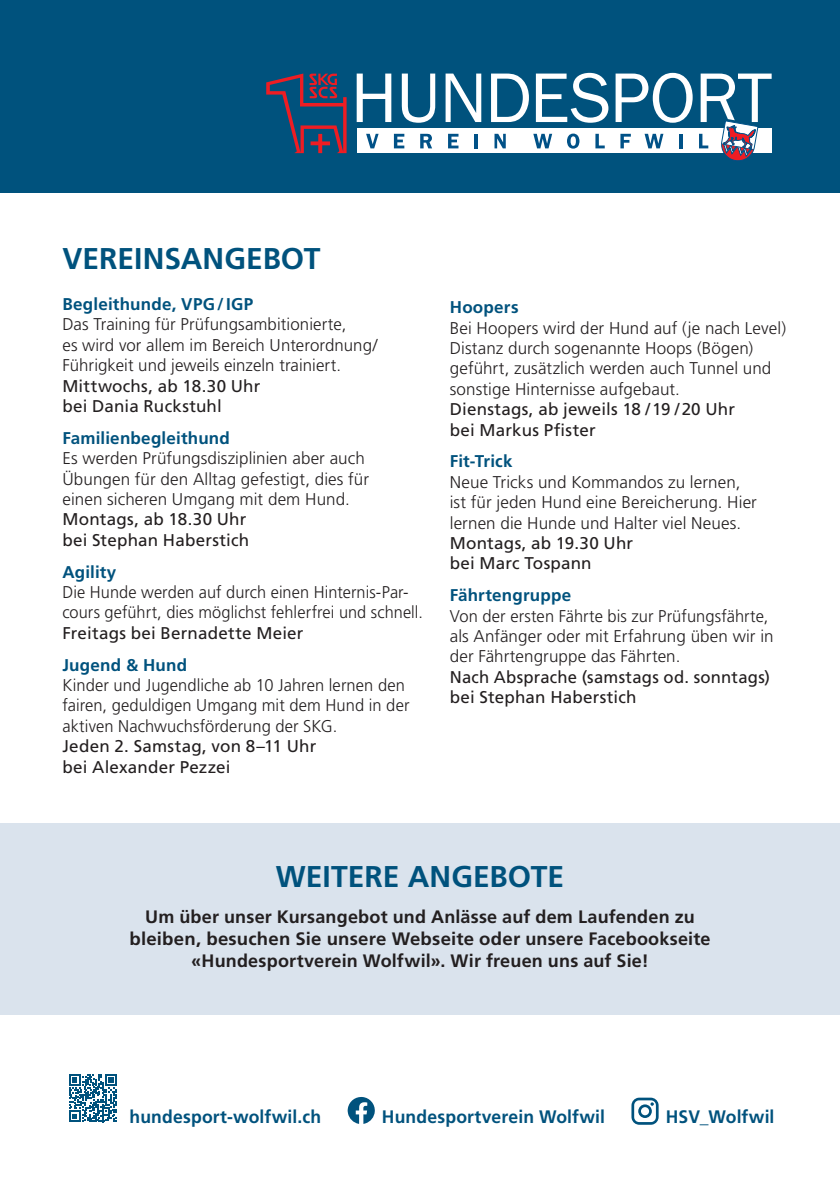
<style>
.page{position:relative;width:840px;height:1191px;background:#fff}
.page>*{position:absolute;margin:0;border:0;box-sizing:border-box;transform-origin:0 0}
.t1{font:700 30px "Frutiger LT Pro";color:#00527d}
.t2{font:700 18px/21.6px "Frutiger LT Pro";letter-spacing:.01em;color:#231f20;text-align:center}
.t3{font:700 18px "Frutiger LT Pro";letter-spacing:.01em;color:#00527d}
.t4{font:300 17px/20.4px "Frutiger LT Pro";letter-spacing:.005em;color:#231f20}
.t5{font:17px/20.4px "Frutiger LT Pro";letter-spacing:.01em;color:#231f20}
.t6{font:300 17px/20.4px "Frutiger LT Pro";letter-spacing:.005em;color:#231f20;scale:.96 1}
.t7{font:700 17px "Frutiger LT Pro";letter-spacing:.01em;color:#00527d}
</style>
<div class="page">
<div style="left:0;top:0;width:839px;height:192px;background:#00527d"></div>
<svg style="left:356px;top:74px;width:35px;height:48px"></svg>
<svg style="left:401px;top:74px;width:34px;height:49px"></svg>
<svg style="left:445px;top:74px;width:36px;height:48px"></svg>
<svg style="left:491px;top:74px;width:37px;height:48px"></svg>
<svg style="left:535px;top:73px;width:73px;height:50px"></svg>
<svg style="left:615px;top:73px;width:77px;height:50px"></svg>
<svg style="left:266px;top:74px;width:80px;height:79px"></svg>
<div style="left:356px;top:128px;width:415px;height:25px;background:#fff"></div>
<svg style="left:366px;top:134px;width:12px;height:14px"></svg>
<svg style="left:393px;top:134px;width:11px;height:14px"></svg>
<svg style="left:420px;top:134px;width:12px;height:14px"></svg>
<svg style="left:448px;top:134px;width:10px;height:14px"></svg>
<hr style="left:474px;top:134px;width:3px;height:14px;background:#005187">
<svg style="left:494px;top:134px;width:11px;height:14px"></svg>
<svg style="left:533px;top:134px;width:19px;height:14px"></svg>
<svg style="left:567px;top:134px;width:12px;height:15px"></svg>
<svg style="left:595px;top:134px;width:9px;height:14px"></svg>
<svg style="left:620px;top:134px;width:10px;height:14px"></svg>
<svg style="left:644px;top:134px;width:19px;height:14px"></svg>
<svg style="left:679px;top:134px;width:3px;height:14px"></svg>
<svg style="left:699px;top:74px;width:72px;height:87px"></svg>
<svg style="left:347px;top:1097px;width:28px;height:27px"></svg>
<svg style="left:631px;top:1097px;width:27px;height:27px"></svg>
<svg style="left:69px;top:1074px;width:48px;height:48px"></svg>
<div style="left:0;top:823px;width:839px;height:191px;background:#dae3ed"></div>
<h1 class="t1" style="left:62px;top:241px;width:259px">VEREINSANGEBOT</h1>
<p class="t7" style="left:62px;top:294px;width:192px">Begleithunde, VPG/IGP</p>
<p class="t4" style="left:62px;top:314px;width:316px">Das Training für Prüfungsambitionierte,<br>es wird vor allem im Bereich Unterordnung/<br>Führigkeit und jeweils einzeln trainiert.</p>
<p class="t5" style="left:62px;top:375px;width:199px">Mittwochs, ab 18.30 Uhr bei Dania Ruckstuhl</p>
<p class="t7" style="left:62px;top:428px;width:169px">Familienbegleithund</p>
<p class="t4" style="left:62px;top:448px;width:308px">Es werden Prüfungsdisziplinien aber auch<br>Übungen für den Alltag gefestigt, dies für einen sicheren Umgang mit dem Hund.</p>
<p class="t5" style="left:62px;top:509px;width:188px">Montags, ab 18.30 Uhr bei Stephan Haberstich</p>
<p class="t7" style="left:62px;top:561px;width:55px">Agility</p>
<p class="t6" style="left:62px;top:582px;width:377px">Die Hunde werden auf durch einen Hinternis-Par&shy;cours geführt, dies möglichst fehlerfrei und schnell.</p>
<p class="t5" style="left:62px;top:623px;width:242px">Freitags bei Bernadette Meier</p>
<p class="t7" style="left:62px;top:654px;width:126px">Jugend &amp; Hund</p>
<p class="t4" style="left:62px;top:675px;width:348px">Kinder und Jugendliche ab 10 Jahren lernen den fairen, geduldigen Umgang mit dem Hund in der aktiven Nachwuchsförderung der SKG.</p>
<p class="t5" style="left:62px;top:736px;width:255px">Jeden 2. Samstag, von 8–11 Uhr bei Alexander Pezzei</p>
<p class="t7" style="left:449px;top:297px;width:70px">Hoopers</p>
<p class="t4" style="left:449px;top:318px;width:337px">Bei Hoopers wird der Hund auf (je nach Level)<br>Distanz durch sogenannte Hoops (Bögen) geführt, zusätzlich werden auch Tunnel und sonstige Hinternisse aufgebaut.</p>
<p class="t5" style="left:449px;top:399px;width:287px">Dienstags, ab jeweils 18 /19 /20 Uhr bei Markus Pfister</p>
<p class="t7" style="left:449px;top:451px;width:64px">Fit-Trick</p>
<p class="t4" style="left:449px;top:472px;width:308px">Neue Tricks und Kommandos zu lernen, ist für jeden Hund eine Bereicherung. Hier lernen die Hunde und Halter viel Neues.</p>
<p class="t5" style="left:449px;top:533px;width:185px">Montags, ab 19.30 Uhr bei Marc Tospann</p>
<p class="t7" style="left:449px;top:585px;width:123px">Fährtengruppe</p>
<p class="t4" style="left:449px;top:605px;width:325px">Von der ersten Fährte bis zur Prüfungsfährte, als Anfänger oder mit Erfahrung üben wir in der Fährtengruppe das Fährten.</p>
<p class="t5" style="left:449px;top:667px;width:322px">Nach Absprache (samstags od. sonntags) bei Stephan Haberstich</p>
<h1 class="t1" style="left:275px;top:859px;width:290px">WEITERE ANGEBOTE</h1>
<p class="t2" style="left:129px;top:906px;width:582px">Um über unser Kursangebot und Anlässe auf dem Laufenden zu bleiben, besuchen Sie unsere Webseite oder unsere Facebookseite «Hundesportverein Wolfwil». Wir freuen uns auf Sie!</p>
<p class="t3" style="left:129px;top:1105px;width:193px">hundesport-wolfwil.ch</p>
<p class="t3" style="left:381px;top:1105px;width:225px">Hundesportverein Wolfwil</p>
<p class="t3" style="left:665px;top:1105px;width:110px">HSV_Wolfwil</p>
</div>
